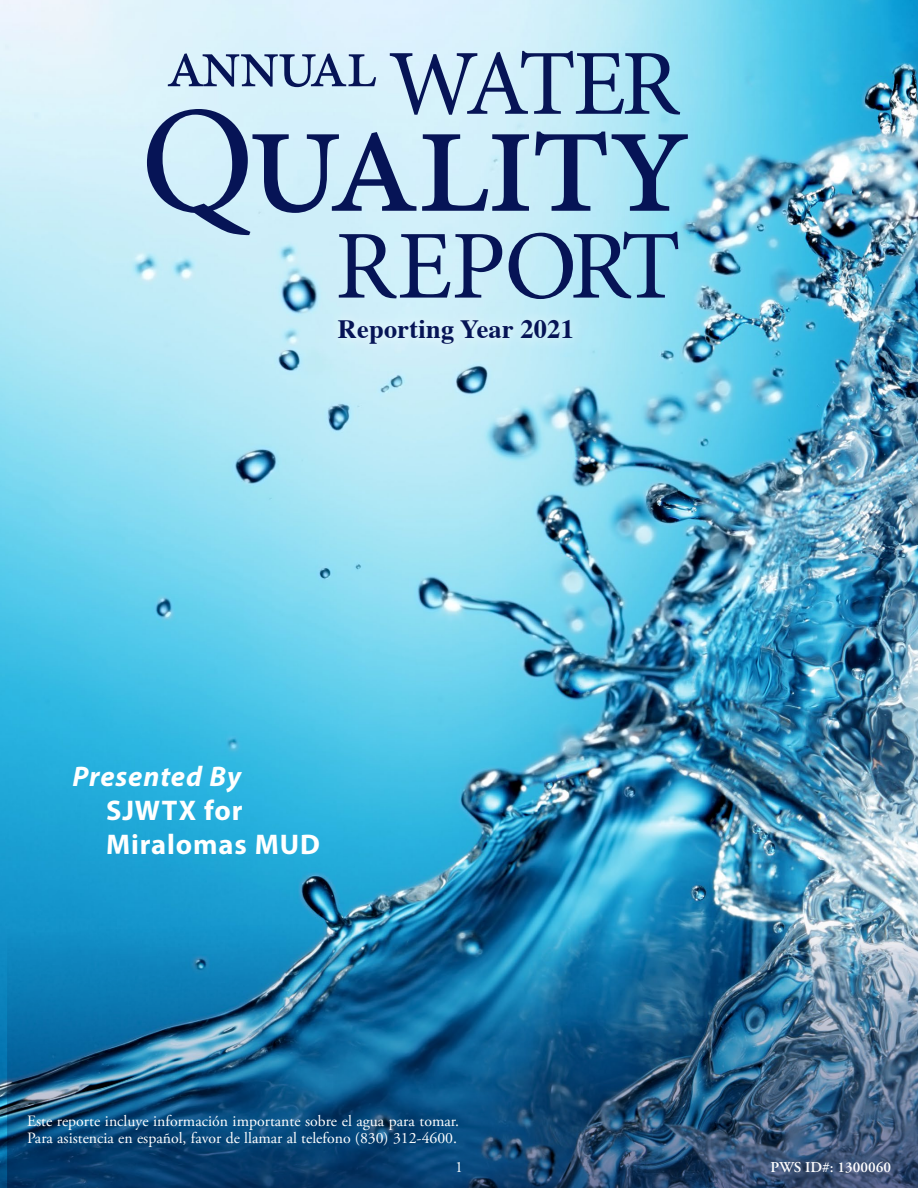
<style>
.page{position:relative;width:918px;height:1188px;background:#fff}
.page>*{position:absolute;margin:0;border:0;box-sizing:border-box;transform-origin:0 0}
.Utility_Name{font:700 28.5px "Myriad Pro";letter-spacing:.03em;color:#fff}
.Presented_By{font:italic 700 28.5px "Myriad Pro";letter-spacing:.03em;color:#fff}
.t1{font:700 26.4px "Times";letter-spacing:.01em;color:#061456}
.First_Paragraph{font:15.75px/17.2px "Adobe Garamond Pro";color:#fff}
.PWS_ID{font:600 15px "Adobe Garamond Pro";color:#fff}
</style>
<div class="page">
<img style="left:0;top:0;width:918px;height:1188px">
<img style="left:8px;top:900px;width:910px;height:288px">
<svg style="left:339px;top:235px;width:339px;height:64px"></svg>
<svg style="left:147px;top:109px;width:541px;height:126px;fill:#cdeef9"></svg>
<svg style="left:390px;top:51px;width:290px;height:64px"></svg>
<svg style="left:168px;top:53px;width:208px;height:34px"></svg>
<div style="left:328px;top:309px;width:254px;height:47px;background:#fff;opacity:.75"></div>
<h2 class="t1" style="left:338px;top:312px;width:237px">Reporting Year 2021</h2>
<p class="Presented_By" style="left:72px;top:758px;width:170px">Presented By</p>
<p class="Utility_Name" style="left:106px;top:792px;width:138px">SJWTX for</p>
<p class="Utility_Name" style="left:106px;top:826px;width:215px">Miralomas MUD</p>
<p class="First_Paragraph" style="left:27px;top:1113px;width:434px">Este reporte incluye información importante sobre el agua para tomar.<br>Para asistencia en español, favor de llamar al telefono (830) 312-4600.</p>
<p class="First_Paragraph" style="left:455px;top:1159px;width:9px">1</p>
<p class="PWS_ID" style="left:771px;top:1158px;width:122px">PWS ID#: 1300060</p>
</div>
